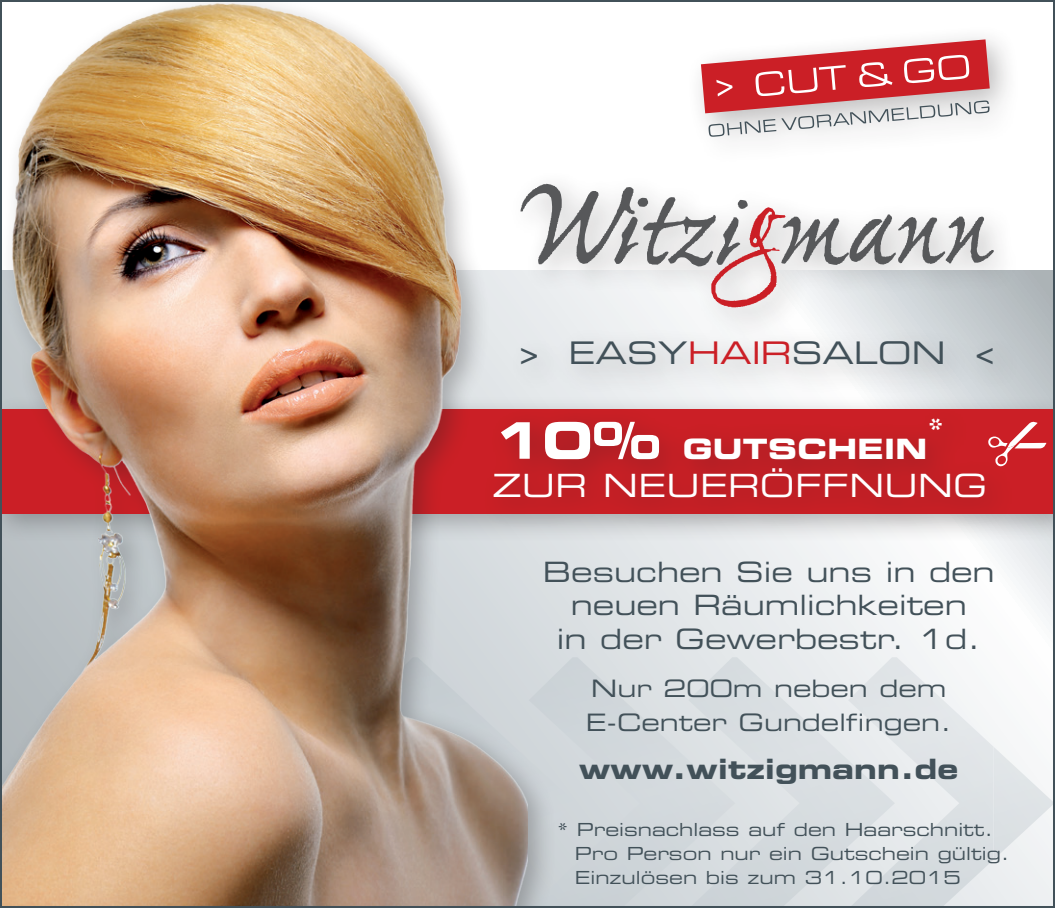
<style>
.page{position:relative;width:1055px;height:908px;background:#fff}
.page>*{position:absolute;margin:0;border:0;box-sizing:border-box;transform-origin:0 0}
.t1{font:32px "Eurostile LT Std Ex 2";letter-spacing:.01em;color:#fff}
.t2{font:31.2px "Eurostile LT Std Ex 2";color:#425159}
.t3{font:28px/33.6px "Eurostile LT Std Ex 2";color:#425159;text-align:center}
.t4{font:28px "Eurostile LT Std Bold Ex 2";letter-spacing:.01em;color:#425159}
.t5{font:28px "Eurostile LT Std Bold Ex 2";letter-spacing:.01em;color:#fff}
.t6{font:24px "Eurostile LT Std Ex 2";color:#425159}
.t7{font:18px/24px "Eurostile LT Std Ex 2";color:#425159}
.s1{color:#cb1f26}
.s2{font-size:50.4px}
</style>
<div class="page">
<svg style="left:558px;top:270px;width:493px;height:634px"></svg>
<img style="left:558px;top:657px;width:435px;height:247px">
<img style="left:993px;top:746px;width:58px;height:113px">
<div style="left:0;top:395px;width:1054px;height:148px;background:#231f20;opacity:.3"></div>
<div style="left:0;top:409px;width:1054px;height:104px;background:#cb1f26"></div>
<div style="left:479px;top:403px;width:537px;height:127px;background:#231f20;opacity:.3"></div>
<div style="left:0;top:0;width:558px;height:907px;background:#231f20;opacity:.3"></div>
<img style="left:3px;top:3px;width:524px;height:901px">
<div style="left:506px;top:24px;width:517px;height:372px;background:#231f20;opacity:.3"></div>
<svg style="left:520px;top:184px;width:474px;height:123px"></svg>
<svg style="left:701px;top:39px;width:288px;height:98px"></svg>
<svg style="left:988px;top:419px;width:58px;height:48px"></svg>
<p class="t2" style="left:520px;top:331px;width:476px">&gt; EASY<span class="s1">HAIR</span>SALON &lt;</p>
<p class="t5" style="left:492px;top:429px;width:436px"><span class="s2">10%</span> GUTSCHEIN</p>
<p class="t5" style="left:927px;top:409px;width:18px">*</p>
<p class="t1" style="left:492px;top:463px;width:496px">ZUR NEUERÖFFNUNG</p>
<p class="t3" style="left:543px;top:554px;width:453px">Besuchen Sie uns in den neuen Räumlichkeiten</p>
<p class="t3" style="left:557px;top:621px;width:425px">in der Gewerbestr. 1d.</p>
<p class="t6" style="left:591px;top:671px;width:356px">Nur 200m neben dem</p>
<p class="t6" style="left:586px;top:705px;width:367px">E-Center Gundelfingen.</p>
<p class="t4" style="left:579px;top:748px;width:381px">www.witzigmann.de</p>
<p class="t7" style="left:575px;top:817px;width:436px;text-indent:-17px">* Preisnachlass auf den Haarschnitt.<br>Pro Person nur ein Gutschein gültig.</p>
<p class="t7" style="left:575px;top:865px;width:387px">Einzulösen bis zum 31.10.2015</p>
</div>
